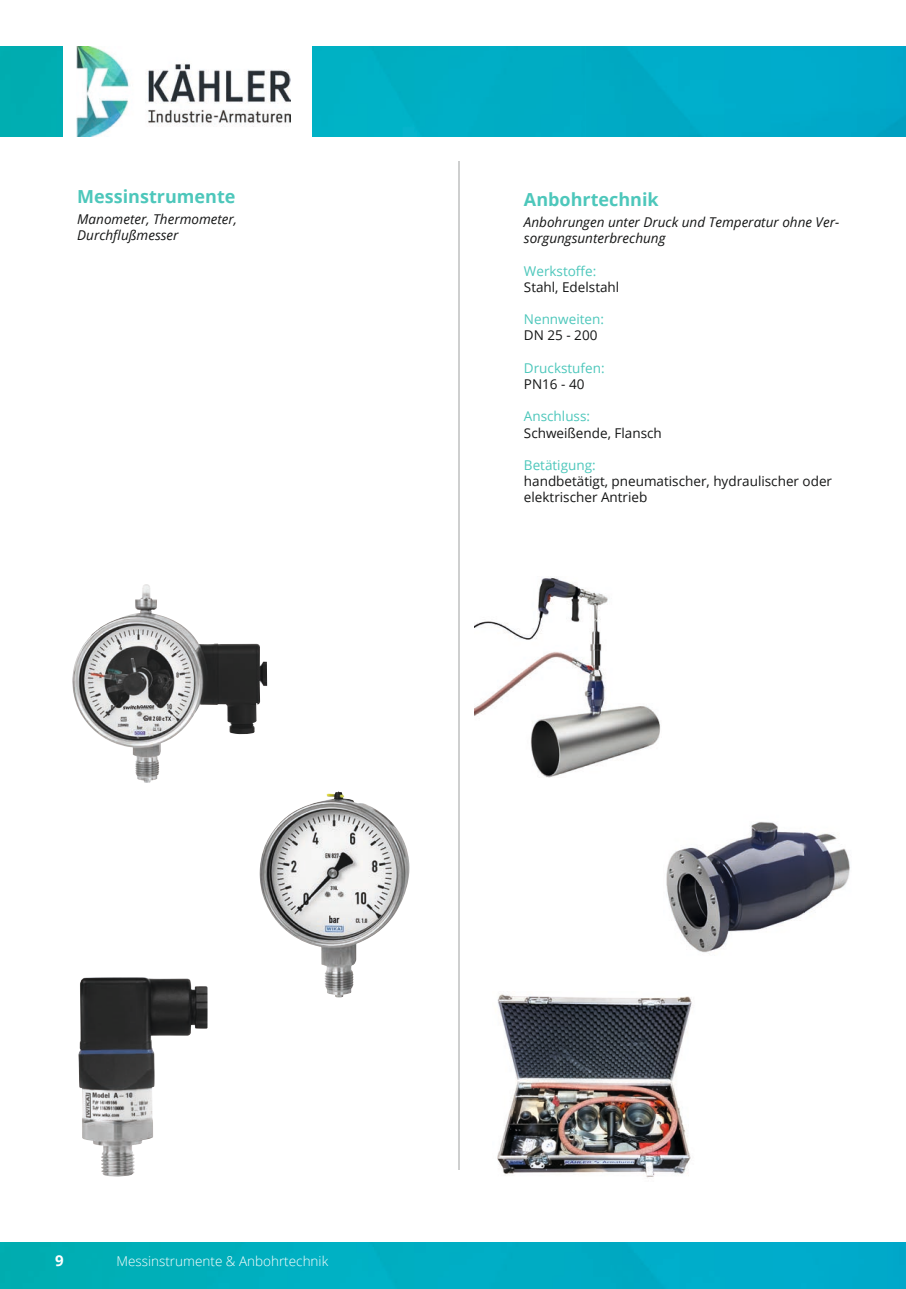
<style>
.page{position:relative;width:906px;height:1289px;background:#fff}
.page>*{position:absolute;margin:0;border:0;box-sizing:border-box;transform-origin:0 0}
.t1{font:700 18px "Open Sans";color:#4dc7bb}
.t2{font:700 15px "Open Sans";color:#fff}
.t3{font:13.5px/16.2px "Open Sans";color:#151616}
.t4{font:italic 13.5px/16.2px "Open Sans";color:#151616}
.t5{font:13.5px "Open Sans";color:#4dc7bb}
.t6{font:300 13.5px "Open Sans";color:#fff}
</style>
<div class="page">
<img style="left:260px;top:792px;width:78px;height:78px">
<img style="left:78px;top:977px;width:113px;height:199px">
<img style="left:72px;top:589px;width:163px;height:193px">
<hr style="left:458px;top:162px;width:2px;height:1007px;background:#cecfcf">
<img style="left:0;top:1242px;width:906px;height:46px">
<img style="left:474px;top:578px;width:186px;height:200px">
<img style="left:666px;top:822px;width:184px;height:131px">
<img style="left:497px;top:994px;width:195px;height:184px">
<img style="left:0;top:46px;width:906px;height:91px">
<div style="left:64px;top:26px;width:248px;height:130px;background:#fff"></div>
<img style="left:77px;top:46px;width:213px;height:91px">
<h1 class="t1" style="left:77px;top:184px;width:160px">Messinstrumente</h1>
<p class="t4" style="left:77px;top:210px;width:161px">Manometer, Thermometer,<br>Durchflußmesser</p>
<h1 class="t1" style="left:524px;top:187px;width:136px">Anbohrtechnik</h1>
<p class="t4" style="left:524px;top:213px;width:317px">Anbohrungen unter Druck und Temperatur ohne Ver&shy;sorgungsunterbrechung</p>
<p class="t5" style="left:524px;top:261px;width:74px">Werkstoffe:</p>
<p class="t3" style="left:524px;top:278px;width:97px">Stahl, Edelstahl</p>
<p class="t5" style="left:524px;top:310px;width:82px">Nennweiten:</p>
<p class="t3" style="left:524px;top:327px;width:75px">DN 25 - 200</p>
<p class="t5" style="left:524px;top:358px;width:82px">Druckstufen:</p>
<p class="t3" style="left:524px;top:375px;width:62px">PN16 - 40</p>
<p class="t5" style="left:524px;top:407px;width:68px">Anschluss:</p>
<p class="t3" style="left:524px;top:424px;width:139px">Schweißende, Flansch</p>
<p class="t5" style="left:524px;top:456px;width:73px">Betätigung:</p>
<p class="t3" style="left:524px;top:473px;width:310px">handbetätigt, pneumatischer, hydraulischer oder elektrischer Antrieb</p>
<p class="t2" style="left:55px;top:1249px;width:10px">9</p>
<p class="t6" style="left:116px;top:1251px;width:213px">Messinstrumente &amp; Anbohrtechnik</p>
</div>
